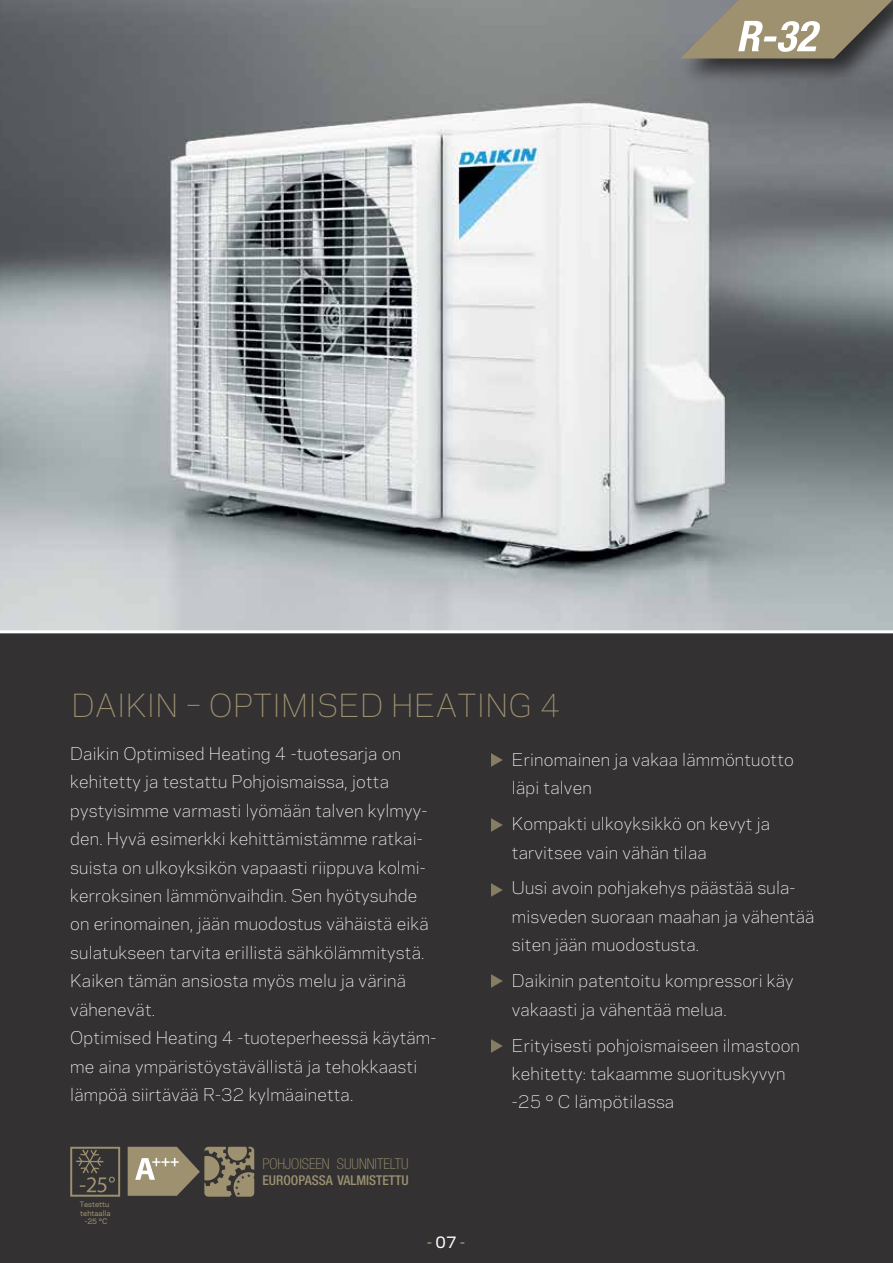
<style>
.page{position:relative;width:893px;height:1263px;background:#333132}
.page>*{position:absolute;margin:0;border:0;box-sizing:border-box;transform-origin:0 0}
.t1{font:300 29.85px "Galaxie Polaris";letter-spacing:.01em;color:#9d9170}
.t2{font:300 18px "Galaxie Polaris";color:#9d9170}
.t3{font:300 16.5px/28.3px "Galaxie Polaris";letter-spacing:.01em;color:#fff}
.t4{font:100 condensed 15px "Helvetica Neue LT Std";color:#9d9170}
.t5{font:500 15px "Galaxie Polaris";color:#9d9170}
.t6{font:500 condensed 13.5px "Helvetica Neue LT Std";color:#9d9170}
.t7{font:500 7.05px/8.6px "Galaxie Polaris";letter-spacing:-.005em;color:#9d9170;text-align:center}
.s1{font-size:18px;color:#9d9170}
.s2{color:#fff}
</style>
<div class="page">
<img style="left:0;top:0;width:893px;height:630px">
<img style="left:668px;top:0;width:225px;height:92px">
<svg style="left:680px;top:0;width:212px;height:58px;background:#97907c"></svg>
<svg style="left:128px;top:1147px;width:126px;height:50px"></svg>
<svg style="left:70px;top:1147px;width:50px;height:50px"></svg>
<hr style="left:0;top:630px;width:893px;height:3px;background:#fff">
<h1 class="t1" style="left:72px;top:683px;width:491px">DAIKIN – OPTIMISED HEATING 4</h1>
<p class="t3" style="left:491px;top:744px;width:305px"><span class="s1">▶</span> Erinomainen ja vakaa lämmöntuotto</p>
<p class="t3" style="left:70px;top:738px;width:368px">Daikin Optimised Heating 4 -tuotesarja on kehitetty ja testattu Pohjoismaissa, jotta pystyisimme varmasti lyömään talven kylmyy&shy;den. Hyvä esimerkki kehittämistämme ratkai&shy;suista on ulkoyksikön vapaasti riippuva kolmi&shy;kerroksinen lämmönvaihdin. Sen hyötysuhde on erinomainen, jään muodostus vähäistä eikä sulatukseen tarvita erillistä sähkölämmitystä.<br>Kaiken tämän ansiosta myös melu ja värinä vähenevät.<br>Optimised Heating 4 -tuoteperheessä käytäm&shy;me aina ympäristöystävällistä ja tehokkaasti lämpöä siirtävää R-32 kylmäainetta.</p>
<p class="t3" style="left:512px;top:769px;width:260px;line-height:35.8px">läpi talven<br>Kompakti ulkoyksikkö on kevyt ja</p>
<p class="t3" style="left:512px;top:833px;width:285px;line-height:35.8px">tarvitsee vain vähän tilaa<br>Uusi avoin pohjakehys päästää sula-</p>
<p class="t3" style="left:512px;top:901px;width:304px">misveden suoraan maahan ja vähentää siten jään muodostusta.</p>
<p class="t2" style="left:491px;top:812px;width:16px">▶</p>
<p class="t2" style="left:491px;top:876px;width:16px">▶</p>
<p class="t3" style="left:491px;top:966px;width:304px"><span class="s1">▶</span> Daikinin patentoitu kompressori käy</p>
<p class="t3" style="left:512px;top:994px;width:216px">vakaasti ja vähentää melua.</p>
<p class="t3" style="left:491px;top:1030px;width:311px"><span class="s1">▶</span> Erityisesti pohjoismaiseen ilmastoon</p>
<p class="t3" style="left:512px;top:1058px;width:275px">kehitetty: takaamme suorituskyvyn -25 ° C lämpötilassa</p>
<p class="t7" style="left:80px;top:1200px;width:32px">Testettu tehtaalla -25 °C</p>
<p class="t4" style="left:262px;top:1155px;width:148px">POHJOISEEN SUUNNITELTU</p>
<p class="t6" style="left:262px;top:1172px;width:148px">EUROOPASSA VALMISTETTU</p>
<p class="t5" style="left:427px;top:1231px;width:40px">- <span class="s2">07</span> -</p>
</div>
